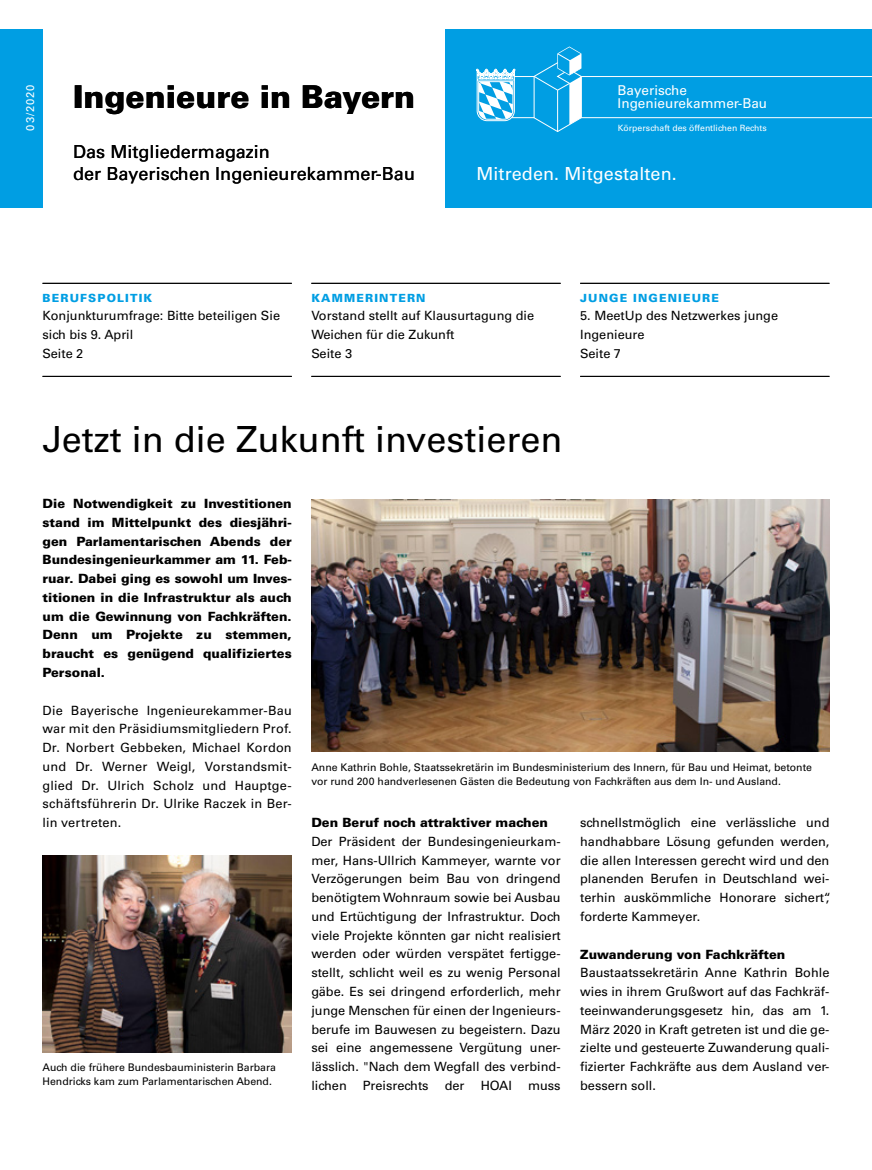
<style>
.page{position:relative;width:872px;height:1170px;background:#fff}
.page>*{position:absolute;margin:0;border:0;box-sizing:border-box;transform-origin:0 0}
.t1{font:36px "Univers LT Std";color:#000}
.t2{font:900 31.5px "Univers LT Std";color:#000}
.t3{font:18px/22.5px "Univers LT Std";letter-spacing:.005em;color:#000}
.t4{font:18px "Univers LT Std";letter-spacing:.005em;color:#fff}
.t5{font:13.5px/13.5px "Univers LT Std";color:#fff}
.t6{font:12.75px/18.8px "Univers LT Std";color:#000}
.t7{font:900 12.75px/18.8px "Univers LT Std";color:#000;text-align:justify}
.t8{font:900 11.25px "Univers LT Std";letter-spacing:.1em;color:#009ee3}
.t9{font:11.25px "Univers LT Std";letter-spacing:.07em;color:#fff}
.t10{font:10.5px/14.2px "Univers LT Std";color:#000}
.t11{font:8.7px "Univers LT Std";color:#fff}
</style>
<div class="page">
<div style="left:446px;top:30px;width:426px;height:178px;background:#009ee3"></div>
<hr style="left:581px;top:76px;width:291px;height:1px;background:#fff">
<hr style="left:581px;top:117px;width:291px;height:1px;background:#fff">
<svg style="left:476px;top:46px;width:106px;height:86px"></svg>
<hr style="left:557px;top:90px;width:1px;height:41px;background:#fff">
<div style="left:0;top:30px;width:43px;height:178px;background:#009ee3"></div>
<hr style="left:43px;top:283px;width:249px;height:1px;background:#000">
<hr style="left:43px;top:376px;width:249px;height:1px;background:#000">
<hr style="left:311px;top:376px;width:249px;height:1px;background:#000">
<hr style="left:580px;top:376px;width:249px;height:1px;background:#000">
<hr style="left:311px;top:283px;width:249px;height:1px;background:#000">
<hr style="left:580px;top:283px;width:249px;height:1px;background:#000">
<img style="left:311px;top:499px;width:518px;height:253px">
<img style="left:43px;top:855px;width:249px;height:197px">
<p class="t9" style="left:23px;top:98px;width:14px;rotate:-90deg">18</p>
<p class="t9" style="left:23px;top:130px;width:47px;rotate:-90deg">03/2020</p>
<p class="t9" style="left:23px;top:129px;width:14px;rotate:-90deg">12</p>
<h2 class="t2" style="left:73px;top:77px;width:344px">Ingenieure in Bayern</h2>
<p class="t5" style="left:617px;top:83px;width:151px">Bayerische<br>Ingenieurekammer-Bau</p>
<p class="t11" style="left:618px;top:122px;width:150px">Körperschaft des öffentlichen Rechts</p>
<h3 class="t4" style="left:476px;top:163px;width:202px">Mitreden. Mitgestalten.</h3>
<h3 class="t3" style="left:73px;top:140px;width:343px">Das Mitgliedermagazin<br>der Bayerischen Ingenieurekammer-Bau</h3>
<p class="t8" style="left:43px;top:290px;width:111px">BERUFSPOLITIK</p>
<p class="t6" style="left:43px;top:306px;width:239px">Konjunkturumfrage: Bitte beteiligen Sie sich bis 9. April<br>Seite 2</p>
<p class="t8" style="left:311px;top:290px;width:116px">KAMMERINTERN</p>
<p class="t6" style="left:311px;top:306px;width:224px">Vorstand stellt auf Klausurtagung die<br>Weichen für die Zukunft<br>Seite 3</p>
<p class="t8" style="left:580px;top:290px;width:140px">JUNGE INGENIEURE</p>
<p class="t6" style="left:580px;top:306px;width:199px">5. MeetUp des Netzwerkes junge<br>Ingenieure<br>Seite 7</p>
<h1 class="t1" style="left:43px;top:417px;width:521px">Jetzt in die Zukunft investieren</h1>
<p class="t7" style="left:43px;top:494px;width:251px">Die Notwendigkeit zu Investitionen stand im Mittelpunkt des diesjähri&shy;gen Parlamentarischen Abends der Bundesingenieurkammer am 11. Feb&shy;ruar. Dabei ging es sowohl um Inves&shy;titionen in die Infrastruktur als auch um die Gewinnung von Fachkräften.<br>Denn um Projekte zu stemmen, braucht es genügend qualifiziertes Personal.</p>
<p class="t6" style="left:43px;top:700px;width:251px;text-align:justify">Die Bayerische Ingenieurekammer-Bau war mit den Präsidiumsmitgliedern Prof.<br>Dr. Norbert Gebbeken, Michael Kordon und Dr. Werner Weigl, Vorstandsmit&shy;glied Dr. Ulrich Scholz und Hauptge&shy;schäftsführerin Dr. Ulrike Raczek in Ber&shy;lin vertreten.</p>
<p class="t10" style="left:43px;top:1060px;width:235px">Auch die frühere Bundesbauministerin Barbara<br>Hendricks kam zum Parlamentarischen Abend.</p>
<p class="t10" style="left:311px;top:760px;width:502px">Anne Kathrin Bohle, Staatssekretärin im Bundesministerium des Innern, für Bau und Heimat, betonte vor rund 200 handverlesenen Gästen die Bedeutung von Fachkräften aus dem In- und Ausland.</p>
<p class="t7" style="left:311px;top:813px;width:238px">Den Beruf noch attraktiver machen</p>
<p class="t6" style="left:311px;top:832px;width:251px;text-align:justify">Der Präsident der Bundesingenieurkam&shy;mer, Hans-Ullrich Kammeyer, warnte vor Verzögerungen beim Bau von dringend benötigtem Wohnraum sowie bei Ausbau und Ertüchtigung der Infrastruktur. Doch viele Projekte könnten gar nicht realisiert werden oder würden verspätet fertigge&shy;stellt, schlicht weil es zu wenig Personal gäbe. Es sei dringend erforderlich, mehr junge Menschen für einen der Ingenieurs&shy;berufe im Bauwesen zu begeistern. Dazu sei eine angemessene Vergütung uner&shy;lässlich. "Nach dem Wegfall des verbind&shy;lichen</p>
<p class="t6" style="left:363px;top:1075px;width:67px">Preisrechts</p>
<p class="t6" style="left:445px;top:1075px;width:21px">der</p>
<p class="t6" style="left:481px;top:1075px;width:33px">HOAI</p>
<p class="t6" style="left:528px;top:1075px;width:34px">muss</p>
<p class="t6" style="left:580px;top:813px;width:252px">schnellstmöglich eine verlässliche und handhabbare Lösung gefunden werden, die allen Interessen gerecht wird und den planenden Berufen in Deutschland wei&shy;terhin auskömmliche Honorare sichert“, forderte Kammeyer.</p>
<p class="t7" style="left:580px;top:944px;width:207px">Zuwanderung von Fachkräften</p>
<p class="t6" style="left:580px;top:963px;width:251px;text-align:justify">Baustaatssekretärin Anne Kathrin Bohle wies in ihrem Grußwort auf das Fachkräf&shy;teeinwanderungsgesetz hin, das am 1.<br>März 2020 in Kraft getreten ist und die ge&shy;zielte und gesteuerte Zuwanderung quali&shy;fizierter Fachkräfte aus dem Ausland ver&shy;bessern soll.</p>
</div>
